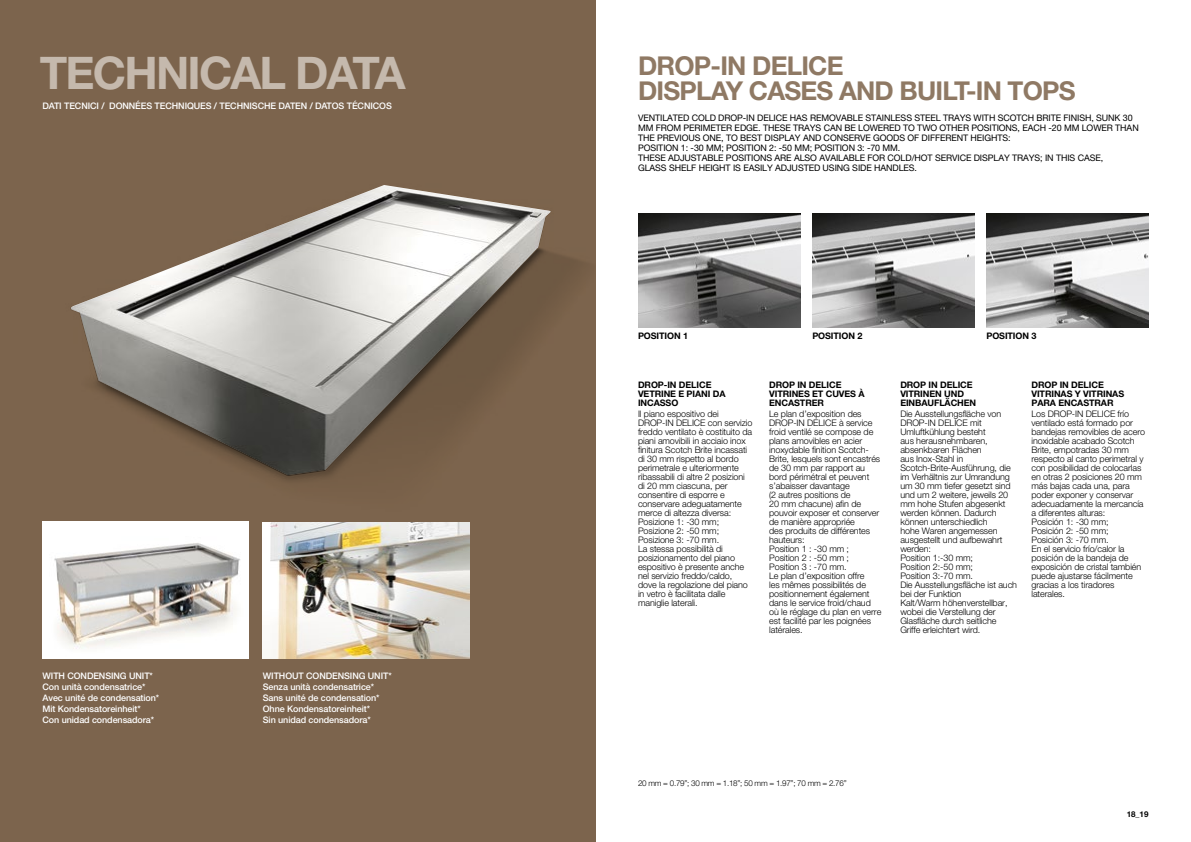
<style>
.page{position:relative;width:1191px;height:842px;background:#fff}
.page>*{position:absolute;margin:0;border:0;box-sizing:border-box;transform-origin:0 0}
.t1{font:700 45px "Helvetica Neue LT Std";letter-spacing:-.04em;color:#c5b9ad}
.t2{font:700 26px/25px "Helvetica Neue LT Std";letter-spacing:-.03em;color:#8f7964}
.t3{font:300 9px/9px "Helvetica Neue LT Std";letter-spacing:-.01em;color:#000}
.t4{font:9px/10px "Helvetica Neue LT Std";letter-spacing:-.01em;color:#000}
.t5{font:500 9px/11px "Helvetica Neue LT Std";letter-spacing:-.01em;color:#fff}
.t6{font:700 9px/9px "Helvetica Neue LT Std";letter-spacing:-.01em;color:#000}
.t7{font:300 8px "Helvetica Neue LT Std";letter-spacing:-.03em;color:#000}
.t8{font:700 8px "Helvetica Neue LT Std";color:#000}
</style>
<div class="page">
<div style="left:0;top:0;width:595px;height:842px;background:#7c644d"></div>
<img style="left:43px;top:253px;width:539px;height:318px">
<img style="left:70px;top:185px;width:481px;height:290px">
<img style="left:263px;top:522px;width:206px;height:136px">
<img style="left:43px;top:522px;width:206px;height:136px">
<img style="left:986px;top:214px;width:162px;height:113px">
<img style="left:812px;top:214px;width:162px;height:113px">
<img style="left:638px;top:214px;width:162px;height:113px">
<h1 class="t1" style="left:40px;top:45px;width:367px">TECHNICAL DATA</h1>
<p class="t5" style="left:43px;top:101px;width:351px">DATI TECNICI / DONNÉES TECHNIQUES / TECHNISCHE DATEN / DATOS TÉCNICOS</p>
<p class="t5" style="left:43px;top:670px;width:118px">WITH CONDENSING UNIT*<br>Con unità condensatrice*<br>Avec unité de condensation*<br>Mit Kondensatoreinheit*<br>Con unidad condensadora*</p>
<p class="t5" style="left:263px;top:670px;width:130px">WITHOUT CONDENSING UNIT*<br>Senza unità condensatrice*<br>Sans unité de condensation*<br>Ohne Kondensatoreinheit*<br>Sin unidad condensadora*</p>
<h2 class="t2" style="left:638px;top:53px;width:439px">DROP-IN DELICE<br>DISPLAY CASES AND BUILT-IN TOPS</h2>
<p class="t4" style="left:638px;top:113px;width:502px">VENTILATED COLD DROP-IN DELICE HAS REMOVABLE STAINLESS STEEL TRAYS WITH SCOTCH BRITE FINISH, SUNK 30<br>MM FROM PERIMETER EDGE. THESE TRAYS CAN BE LOWERED TO TWO OTHER POSITIONS, EACH -20 MM LOWER THAN THE PREVIOUS ONE, TO BEST DISPLAY AND CONSERVE GOODS OF DIFFERENT HEIGHTS:<br>POSITION 1: -30 MM; POSITION 2: -50 MM; POSITION 3: -70 MM.<br>THESE ADJUSTABLE POSITIONS ARE ALSO AVAILABLE FOR COLD/HOT SERVICE DISPLAY TRAYS; IN THIS CASE,<br>GLASS SHELF HEIGHT IS EASILY ADJUSTED USING SIDE HANDLES.</p>
<p class="t6" style="left:638px;top:331px;width:52px">POSITION 1</p>
<p class="t6" style="left:812px;top:331px;width:52px">POSITION 2</p>
<p class="t6" style="left:986px;top:331px;width:52px">POSITION 3</p>
<p class="t6" style="left:638px;top:380px;width:89px">DROP-IN DELICE<br>VETRINE E PIANI DA<br>INCASSO</p>
<p class="t3" style="left:638px;top:409px;width:116px">Il piano espositivo dei<br>DROP-IN DELICE con servizio freddo ventilato è costituito da piani amovibili in acciaio inox finitura Scotch Brite incassati di 30 mm rispetto al bordo perimetrale e ulteriormente ribassabili di altre 2 posizioni di 20 mm ciascuna, per consentire di esporre e conservare adeguatamente merce di altezza diversa:<br>Posizione 1: -30 mm;<br>Posizione 2: -50 mm;<br>Posizione 3: -70 mm.<br>La stessa possibilità di posizionamento del piano espositivo è presente anche nel servizio freddo/caldo, dove la regolazione del piano in vetro è facilitata dalle maniglie laterali.</p>
<p class="t6" style="left:769px;top:380px;width:97px">DROP IN DELICE<br>VITRINES ET CUVES À<br>ENCASTRER</p>
<p class="t3" style="left:769px;top:409px;width:114px">Le plan d’exposition des<br>DROP-IN DELICE à service froid ventilé se compose de plans amovibles en acier inoxydable finition Scotch-<br>Brite, lesquels sont encastrés de 30 mm par rapport au bord périmétral et peuvent s’abaisser davantage<br>(2 autres positions de<br>20 mm chacune) afin de pouvoir exposer et conserver de manière appropriée<br>des produits de différentes hauteurs:<br>Position 1 : -30 mm ;<br>Position 2 : -50 mm ;<br>Position 3 : -70 mm.<br>Le plan d’exposition offre<br>les mêmes possibilités de positionnement également dans le service froid/chaud où le réglage du plan en verre est facilité par les poignées latérales.</p>
<p class="t6" style="left:900px;top:380px;width:77px">DROP IN DELICE<br>VITRINEN UND<br>EINBAUFLÄCHEN</p>
<p class="t3" style="left:900px;top:409px;width:118px">Die Ausstellungsfläche von<br>DROP-IN DELICE mit<br>Umluftkühlung besteht<br>aus herausnehmbaren, absenkbaren Flächen<br>aus Inox-Stahl in<br>Scotch-Brite-Ausführung, die im Verhältnis zur Umrandung um 30 mm tiefer gesetzt sind und um 2 weitere, jeweils 20 mm hohe Stufen abgesenkt werden können. Dadurch können unterschiedlich<br>hohe Waren angemessen ausgestellt und aufbewahrt werden:<br>Position 1:-30 mm;<br>Position 2:-50 mm;<br>Position 3:-70 mm.<br>Die Ausstellungsfläche ist auch bei der Funktion<br>Kalt/Warm höhenverstellbar, wobei die Verstellung der<br>Glasfläche durch seitliche<br>Griffe erleichtert wird.</p>
<p class="t6" style="left:1031px;top:380px;width:94px">DROP IN DELICE<br>VITRINAS Y VITRINAS<br>PARA ENCASTRAR</p>
<p class="t3" style="left:1031px;top:409px;width:115px">Los DROP-IN DELICE frío ventilado está formado por bandejas removibles de acero inoxidable acabado Scotch<br>Brite, empotradas 30 mm respecto al canto perimetral y con posibilidad de colocarlas en otras 2 posiciones 20 mm más bajas cada una, para poder exponer y conservar adecuadamente la mercancía a diferentes alturas:<br>Posición 1: -30 mm;<br>Posición 2: -50 mm;<br>Posición 3: -70 mm.<br>En el servicio frío/calor la posición de la bandeja de exposición de cristal también puede ajustarse fácilmente gracias a los tiradores laterales.</p>
<p class="t7" style="left:638px;top:778px;width:210px">20 mm = 0.79”; 30 mm = 1.18”; 50 mm = 1.97”; 70 mm = 2.76”</p>
<p class="t8" style="left:1126px;top:809px;width:23px">18_19</p>
</div>
